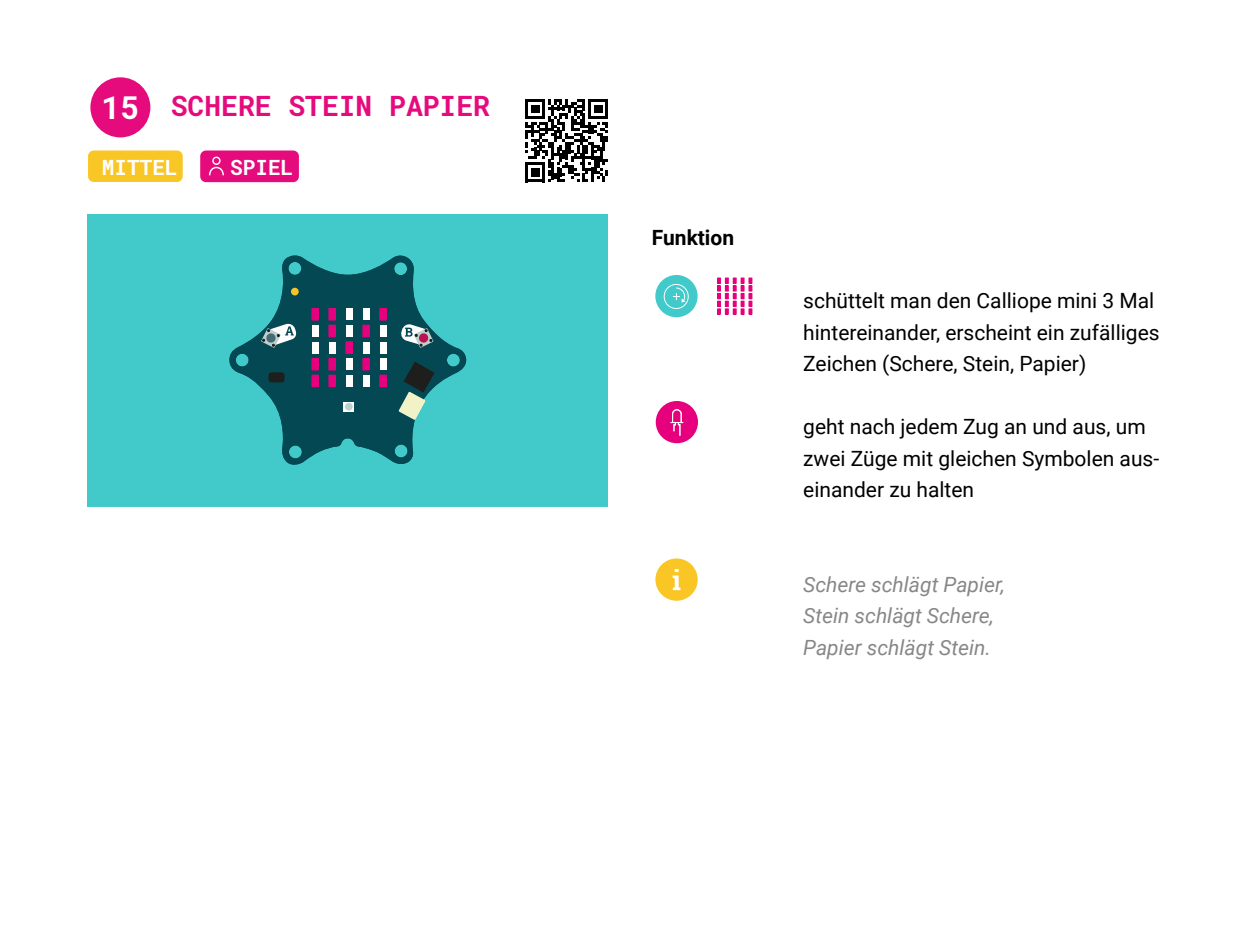
<style>
.page{position:relative;width:1260px;height:945px;background:#fff}
.page>*{position:absolute;margin:0;border:0;box-sizing:border-box;transform-origin:0 0}
.t1{font:700 28px "Roboto Mono";color:#e50b7d}
.t2{font:21px/31.5px "Roboto";color:#000}
.t3{font:italic 21px/31.5px "Roboto";color:#878787}
.t4{font:700 21px "Roboto Mono";color:#fff}
.t5{font:700 21px "Roboto";color:#000}
.s1{font-size:31.5px;color:#fff}
</style>
<div class="page">
<svg style="left:525px;top:99px;width:83px;height:83px"></svg>
<div style="left:90px;top:77px;width:60px;height:60px;background:#e50b7d;border-radius:50%"></div>
<div style="left:88px;top:214px;width:520px;height:292px;background:#42c9c9"></div>
<svg style="left:229px;top:255px;width:238px;height:210px;fill:#044854"></svg>
<svg style="left:344px;top:402px;width:10px;height:10px"></svg>
<div style="left:269px;top:372px;width:16px;height:10px;background:#1e1e1c;border-radius:3px"></div>
<div style="left:291px;top:288px;width:8px;height:7px;background:#f6c426;border-radius:4px"></div>
<svg style="left:399px;top:362px;width:36px;height:58px"></svg>
<div style="left:380px;top:375px;width:6px;height:12px;background:#e6007d"></div>
<div style="left:380px;top:375px;width:7px;height:12px;border:1px solid #e6007d"></div>
<div style="left:363px;top:375px;width:6px;height:12px;background:#fff"></div>
<div style="left:329px;top:375px;width:6px;height:12px;background:#e6007d"></div>
<div style="left:329px;top:375px;width:7px;height:12px;border:1px solid #e6007d"></div>
<div style="left:312px;top:375px;width:6px;height:12px;background:#e6007d"></div>
<div style="left:312px;top:375px;width:7px;height:12px;border:1px solid #e6007d"></div>
<div style="left:380px;top:358px;width:6px;height:12px;background:#fff"></div>
<div style="left:312px;top:358px;width:6px;height:12px;background:#e6007d"></div>
<div style="left:312px;top:358px;width:7px;height:12px;border:1px solid #e6007d"></div>
<div style="left:380px;top:309px;width:6px;height:11px;background:#e6007d"></div>
<div style="left:380px;top:308px;width:7px;height:12px;border:1px solid #e6007d"></div>
<div style="left:346px;top:309px;width:6px;height:11px;background:#fff"></div>
<div style="left:346px;top:375px;width:6px;height:12px;background:#fff"></div>
<div style="left:363px;top:358px;width:6px;height:12px;background:#e6007d"></div>
<div style="left:363px;top:358px;width:7px;height:12px;border:1px solid #e6007d"></div>
<div style="left:346px;top:358px;width:6px;height:12px;background:#fff"></div>
<div style="left:329px;top:358px;width:6px;height:12px;background:#e6007d"></div>
<div style="left:329px;top:358px;width:7px;height:12px;border:1px solid #e6007d"></div>
<div style="left:380px;top:342px;width:6px;height:11px;background:#fff"></div>
<div style="left:363px;top:342px;width:6px;height:11px;background:#fff"></div>
<div style="left:346px;top:342px;width:6px;height:11px;background:#e6007d"></div>
<div style="left:346px;top:341px;width:7px;height:13px;border:1px solid #e6007d"></div>
<div style="left:329px;top:342px;width:6px;height:11px;background:#fff"></div>
<div style="left:312px;top:342px;width:6px;height:11px;background:#fff"></div>
<div style="left:380px;top:325px;width:6px;height:12px;background:#fff"></div>
<div style="left:363px;top:325px;width:6px;height:12px;background:#e6007d"></div>
<div style="left:363px;top:325px;width:7px;height:12px;border:1px solid #e6007d"></div>
<div style="left:346px;top:325px;width:6px;height:12px;background:#fff"></div>
<div style="left:329px;top:325px;width:6px;height:12px;background:#e6007d"></div>
<div style="left:329px;top:325px;width:7px;height:12px;border:1px solid #e6007d"></div>
<div style="left:312px;top:325px;width:6px;height:12px;background:#fff"></div>
<div style="left:363px;top:309px;width:6px;height:11px;background:#fff"></div>
<div style="left:329px;top:309px;width:6px;height:11px;background:#e6007d"></div>
<div style="left:329px;top:308px;width:7px;height:12px;border:1px solid #e6007d"></div>
<div style="left:312px;top:309px;width:6px;height:11px;background:#e6007d"></div>
<div style="left:312px;top:308px;width:7px;height:12px;border:1px solid #e6007d"></div>
<div style="left:345px;top:403px;width:8px;height:8px;background:#bcd0ce;border-radius:4px"></div>
<svg style="left:261px;top:323px;width:36px;height:25px"></svg>
<svg style="left:400px;top:323px;width:33px;height:25px"></svg>
<div style="left:88px;top:150px;width:95px;height:32px;background:#f8c625;border-radius:6px"></div>
<div style="left:200px;top:151px;width:99px;height:31px;background:#e50b7d;border-radius:6px"></div>
<svg style="left:209px;top:157px;width:15px;height:19px"></svg>
<svg style="left:655px;top:558px;width:43px;height:43px"></svg>
<svg style="left:655px;top:401px;width:43px;height:43px"></svg>
<svg style="left:655px;top:275px;width:98px;height:43px"></svg>
<h1 class="t1" style="left:101px;top:86px;width:390px"><span class="s1">15</span> SCHERE STEIN PAPIER</h1>
<p class="t4" style="left:102px;top:152px;width:77px">MITTEL</p>
<p class="t4" style="left:230px;top:152px;width:65px">SPIEL</p>
<p class="t5" style="left:652px;top:223px;width:84px">Funktion</p>
<p class="t2" style="left:803px;top:284px;width:358px">schüttelt man den Calliope mini 3 Mal hintereinander, erscheint ein zufälliges<br>Zeichen (Schere, Stein, Papier)</p>
<p class="t2" style="left:803px;top:410px;width:357px">geht nach jedem Zug an und aus, um zwei Züge mit gleichen Symbolen aus&shy;einander zu halten</p>
<p class="t3" style="left:803px;top:568px;width:203px">Schere schlägt Papier,<br>Stein schlägt Schere,<br>Papier schlägt Stein.</p>
</div>
